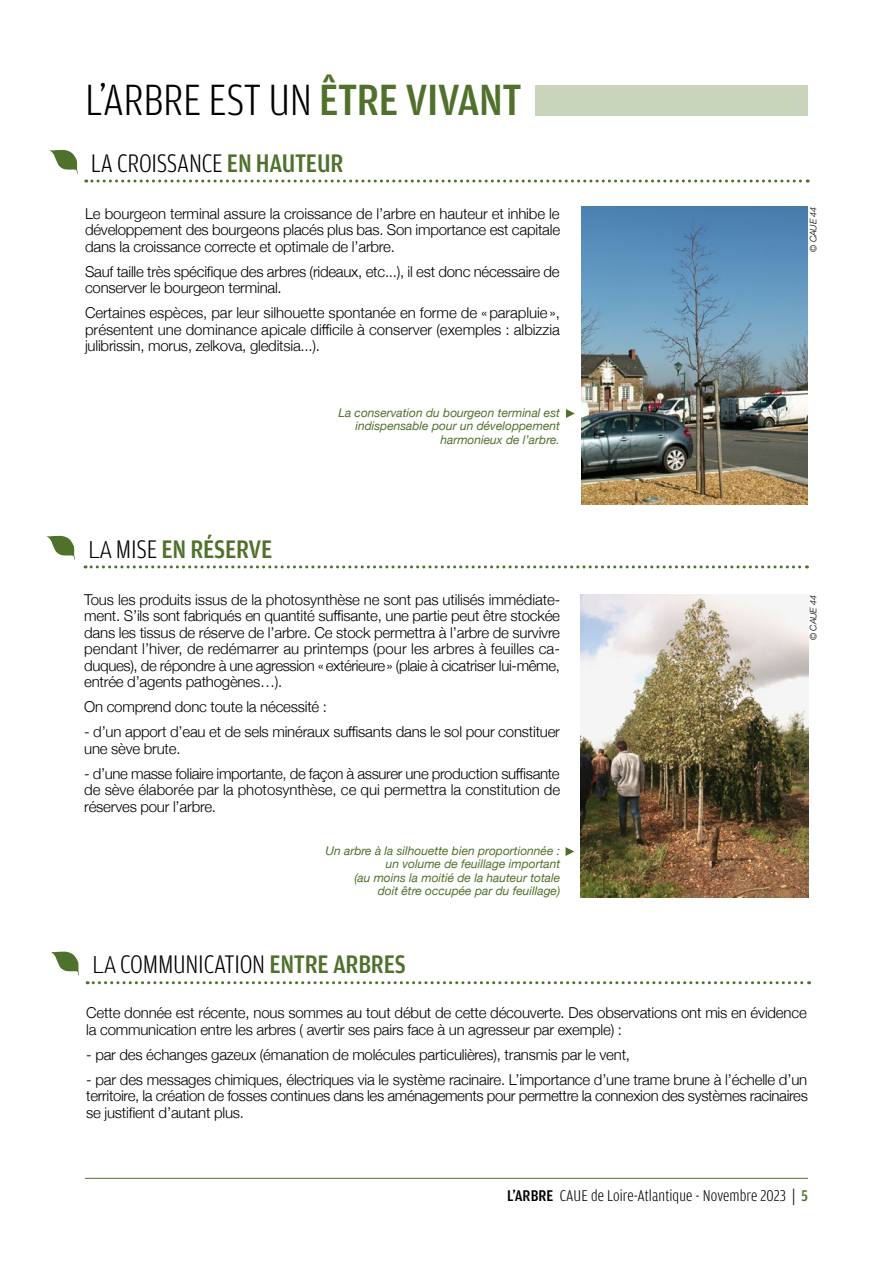
<style>
.page{position:relative;width:893px;height:1263px;background:#fff}
.page>*{position:absolute;margin:0;border:0;box-sizing:border-box;transform-origin:0 0}
.t1{font:300 46.5px "Amplitude Cond";letter-spacing:-.01em;color:#000}
.t2{font:300 27px "Amplitude Cond";letter-spacing:-.01em;color:#000}
.t3{font:500 27px "Amplitude Cond";letter-spacing:-.01em;color:#50712b}
.t4{font:300 16.5px "Amplitude Cond";letter-spacing:.005em;color:#000}
.t5{font:300 15px/16.5px "Helvetica Neue";letter-spacing:-.015em;color:#000;text-align:justify}
.t6{font:italic 12px/13.5px "Helvetica Neue";color:#50712b;text-align:right}
.t7{font:italic 300 9px "Helvetica Neue";letter-spacing:-.015em;color:#000}
.s1{font-weight:500;color:#50712b}
.s2{font-family:"Conduit ITC Std";font-weight:200;color:#000}
.s3{font-weight:300;color:#000}
.s4{font-family:"Conduit ITC Std";font-weight:200}
.s5{font-weight:500}
.s6{font-family:"Conduit ITC Std";font-weight:400}
</style>
<div class="page">
<div style="left:536px;top:85px;width:272px;height:30px;background:#c9d5ba"></div>
<img style="left:581px;top:206px;width:227px;height:299px">
<img style="left:581px;top:595px;width:227px;height:302px">
<svg style="left:49px;top:150px;width:29px;height:25px"></svg>
<svg style="left:46px;top:536px;width:29px;height:25px"></svg>
<svg style="left:86px;top:180px;width:722px;height:3px"></svg>
<svg style="left:85px;top:565px;width:722px;height:3px"></svg>
<svg style="left:51px;top:951px;width:28px;height:25px"></svg>
<svg style="left:87px;top:981px;width:723px;height:3px"></svg>
<svg style="left:566px;top:409px;width:9px;height:9px"></svg>
<svg style="left:566px;top:847px;width:8px;height:9px"></svg>
<hr style="left:85px;top:1178px;width:723px;height:1px;background:#50712b">
<h1 class="t1" style="left:85px;top:75px;width:438px">L’ARBRE EST UN <span class="s1">ÊTRE VIVANT</span></h1>
<h2 class="t2" style="left:91px;top:148px;width:254px">LA CROISSANCE <span class="s1">EN HAUTEUR</span></h2>
<p class="t5" style="left:85px;top:204px;width:477px">Le bourgeon terminal assure la croissance de l’arbre en hauteur et inhibe le développement des bourgeons placés plus bas. Son importance est capitale dans la croissance correcte et optimale de l’arbre.</p>
<p class="t5" style="left:85px;top:262px;width:476px">Sauf taille très spécifique des arbres (rideaux, etc...), il est donc nécessaire de conserver le bourgeon terminal.</p>
<p class="t5" style="left:85px;top:303px;width:476px">Certaines espèces, par leur silhouette spontanée en forme de «parapluie», présentent une dominance apicale difficile à conserver (exemples : albizzia julibrissin, morus, zelkova, gleditsia...).</p>
<h2 class="t3" style="left:88px;top:534px;width:186px"><span class="s2">LA</span> <span class="s3">MISE</span> EN RÉSERVE</h2>
<p class="t6" style="left:338px;top:406px;width:223px">La conservation du bourgeon terminal est indispensable pour un développement harmonieux de l’arbre.</p>
<p class="t5" style="left:84px;top:590px;width:478px">Tous les produits issus de la photosynthèse ne sont pas utilisés immédiate&shy;ment. S’ils sont fabriqués en quantité suffisante, une partie peut être stockée dans les tissus de réserve de l’arbre. Ce stock permettra à l’arbre de survivre pendant l’hiver, de redémarrer au printemps (pour les arbres à feuilles ca&shy;duques), de répondre à une agression «extérieure» (plaie à cicatriser lui-même, entrée d’agents pathogènes…).</p>
<p class="t5" style="left:84px;top:697px;width:244px">On comprend donc toute la nécessité :</p>
<p class="t5" style="left:84px;top:722px;width:477px">- d’un apport d’eau et de sels minéraux suffisants dans le sol pour constituer une sève brute.</p>
<p class="t5" style="left:84px;top:764px;width:477px">- d’une masse foliaire importante, de façon à assurer une production suffisante de sève élaborée par la photosynthèse, ce qui permettra la constitution de réserves pour l’arbre.</p>
<p class="t6" style="left:325px;top:844px;width:236px">Un arbre à la silhouette bien proportionnée : un volume de feuillage important<br>(au moins la moitié de la hauteur totale<br>doit être occupée par du feuillage)</p>
<h2 class="t2" style="left:92px;top:950px;width:315px"><span class="s4">LA</span> COMMUNICATION <span class="s1">ENTRE ARBRES</span></h2>
<p class="t7" style="left:806px;top:252px;width:46px;rotate:-90deg">© CAUE 44</p>
<p class="t7" style="left:806px;top:640px;width:46px;rotate:-90deg">© CAUE 44</p>
<p class="t5" style="left:86px;top:1003px;width:722px">Cette donnée est récente, nous sommes au tout début de cette découverte. Des observations ont mis en évidence la communication entre les arbres ( avertir ses pairs face à un agresseur par exemple) :</p>
<p class="t5" style="left:86px;top:1045px;width:545px">- par des échanges gazeux (émanation de molécules particulières), transmis par le vent,</p>
<p class="t5" style="left:86px;top:1070px;width:723px">- par des messages chimiques, électriques via le système racinaire. L’importance d’une trame brune à l’échelle d’un territoire, la création de fosses continues dans les aménagements pour permettre la connexion des systèmes racinaires se justifient d’autant plus.</p>
<p class="t4" style="left:507px;top:1187px;width:302px"><span class="s5">L’ARBRE</span> CAUE de Loire-Atlantique - Novembre 2023 <span class="s6">|</span> <span class="s1">5</span></p>
</div>
